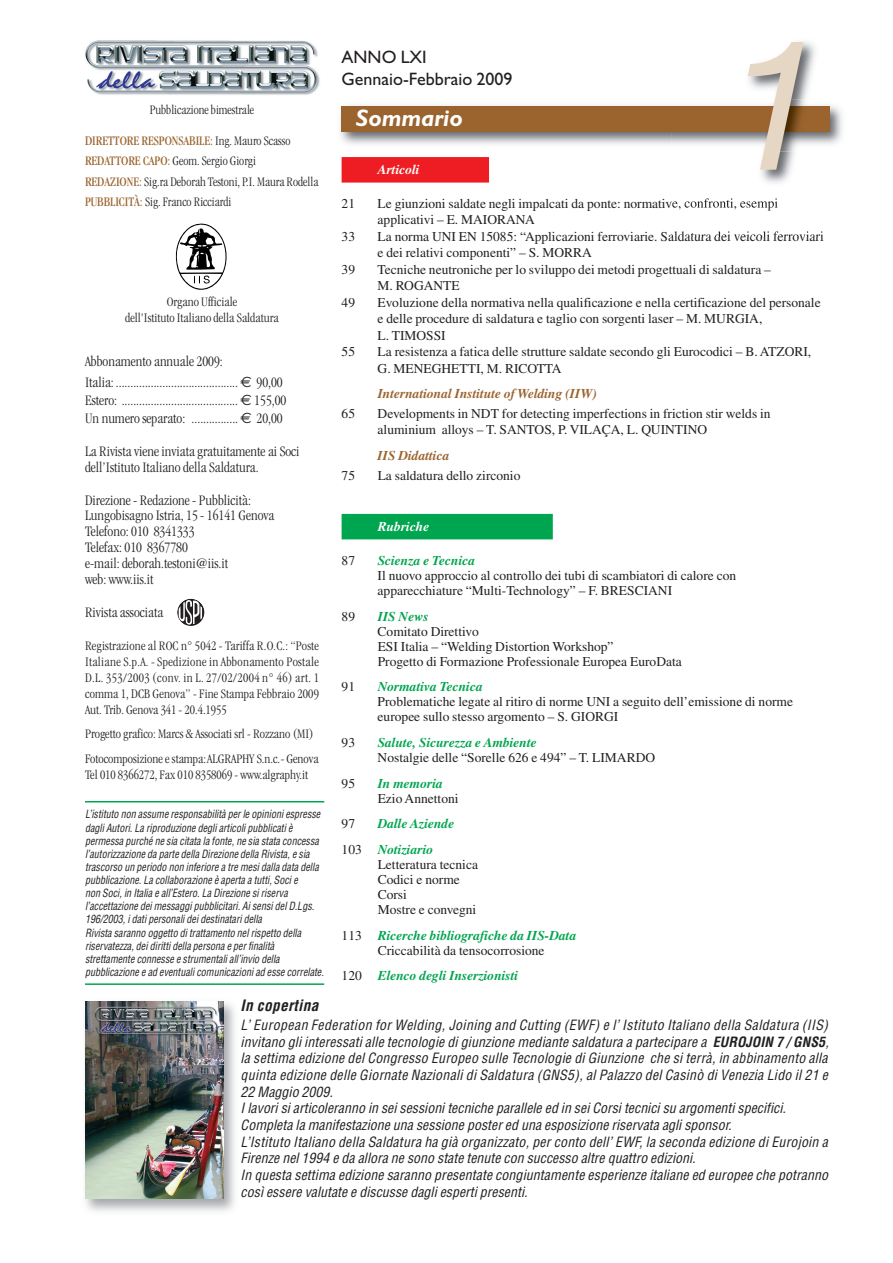
<style>
.page{position:relative;width:893px;height:1263px;background:#fff}
.page>*{position:absolute;margin:0;border:0;box-sizing:border-box;transform-origin:0 0}
.t1{font:italic 180px "Helvetica Neue";color:#e6d6c4}
.t2{font:italic 700 24px "Gill Sans";color:#fff}
.t3{font:18px/21.6px "Gill Sans";color:#231f20}
.t4{font:italic 700 condensed 15.3px "Helvetica";color:#231f20}
.t5{font:300 condensed 15px/15.9px "Garamond";color:#231f20}
.t6{font:italic condensed 13.8px/16.6px "Helvetica";color:#231f20}
.t7{font:13.5px/15px "Times";color:#231f20}
.t8{font:300 condensed 13.5px/15.9px "Garamond";color:#231f20;text-align:center}
.t9{font:300 condensed 13.5px/20.2px "Garamond";color:#231f20;scale:.96 1}
.t10{font:italic 700 13.5px/25.7px "Times";color:#00a54f}
.t11{font:italic 700 13.5px "Times";color:#9b642e}
.t12{font:italic 700 13.5px "Times";color:#fff}
.t13{font:italic condensed 11.1px/13px "Helvetica";color:#231f20;scale:.9 1}
.s1{font-weight:400;color:#9b642e}
.s2{font-family:"Euro Sans";font-weight:400;font-stretch:normal}
.s3{font-weight:400;font-style:normal;color:#231f20}
.s4{font-weight:700;font-style:italic;color:#00a54f}
.s5{font-weight:700}
</style>
<div class="page">
<img style="left:85px;top:1001px;width:150px;height:211px">
<img style="left:85px;top:1001px;width:138px;height:197px">
<img style="left:340px;top:105px;width:331px;height:40px">
<div style="left:342px;top:106px;width:487px;height:26px;background:#9b642e"></div>
<img style="left:85px;top:40px;width:235px;height:55px">
<svg style="left:175px;top:223px;width:52px;height:67px"></svg>
<svg style="left:177px;top:599px;width:27px;height:27px"></svg>
<svg style="left:179px;top:600px;width:23px;height:25px"></svg>
<hr style="left:85px;top:801px;width:239px;height:1px;background:#00a54f">
<hr style="left:85px;top:983px;width:239px;height:2px;background:#00a54f">
<div style="left:342px;top:157px;width:147px;height:26px;background:#ee1d23"></div>
<div style="left:342px;top:514px;width:211px;height:25px;background:#00a54f"></div>
<img style="left:671px;top:41px;width:152px;height:196px">
<img style="left:671px;top:99px;width:171px;height:53px">
<img style="left:671px;top:106px;width:158px;height:26px">
<p class="t9" style="left:150px;top:101px;width:110px">Pubblicazione bimestrale</p>
<p class="t9" style="left:85px;top:132px;width:245px"><span class="s1">DIRETTORE RESPONSABILE:</span> Ing. Mauro Scasso <span class="s1">REDATTORE CAPO:</span> Geom. Sergio Giorgi<br><span class="s1">REDAZIONE:</span> Sig.ra Deborah Testoni, P.I. Maura Rodella <span class="s1">PUBBLICITÀ:</span> Sig. Franco Ricciardi</p>
<p class="t8" style="left:125px;top:294px;width:155px">Organo Ufficiale<br>dell'Istituto Italiano della Saldatura</p>
<p class="t5" style="left:85px;top:353px;width:199px;line-height:20.2px">Abbonamento annuale 2009:<br>Italia: .......................................... <span class="s2">€</span> 90,00</p>
<p class="t5" style="left:85px;top:392px;width:203px;line-height:18px">Estero: ........................................ <span class="s2">€</span> 155,00<br>Un numero separato: ................ <span class="s2">€</span> 20,00</p>
<p class="t5" style="left:85px;top:444px;width:216px">La Rivista viene inviata gratuitamente ai Soci dell’Istituto Italiano della Saldatura.</p>
<p class="t5" style="left:85px;top:493px;width:191px">Direzione - Redazione - Pubblicità:<br>Lungobisagno Istria, 15 - 16141 Genova<br>Telefono: 010 8341333<br>Telefax: 010 8367780<br>e-mail: deborah.testoni@iis.it<br>web: www.iis.it</p>
<p class="t5" style="left:85px;top:606px;width:80px">Rivista associata</p>
<p class="t8" style="left:85px;top:639px;width:235px;text-align:justify">Registrazione al ROC n° 5042 - Tariffa R.O.C.: “Poste Italiane S.p.A. - Spedizione in Abbonamento Postale D.L. 353/2003 (conv. in L. 27/02/2004 n° 46) art. 1 comma 1, DCB Genova” - Fine Stampa Febbraio 2009<br>Aut. Trib. Genova 341 - 20.4.1955</p>
<p class="t8" style="left:85px;top:723px;width:235px;line-height:24.5px;text-align:left">Progetto grafico: Marcs &amp; Associati srl - Rozzano (MI)<br>Fotocomposizione e stampa:ALGRAPHY S.n.c.- Genova</p>
<p class="t8" style="left:85px;top:767px;width:225px">Tel 010 8366272, Fax 010 8358069 - www.algraphy.it</p>
<p class="t13" style="left:85px;top:809px;width:269px">L’istituto non assume responsabilità perle opinioniespresse dagliAutori.La riproduzione degliarticolipubblicatiè permessa purché ne sia citata la fonte,ne sia stata concessa l’autorizzazione da parte della Direzione della Rivista,e sia trascorso un periodo non inferiore a tre mesidalla data della pubblicazione.La collaborazione è aperta a tutti,Socie<br>non Soci,in Italia e all’Estero.La Direzione siriserva l’accettazione deimessaggipubblicitari.AisensidelD.Lgs.<br>196/2003,idatipersonalideidestinataridella<br>Rivista saranno oggetto ditrattamento nelrispetto della riservatezza,deidirittidella persona e perfinalità strettamente connesse e strumentaliall’invio della pubblicazione e ad eventualicomunicazioniad esse correlate.</p>
<h3 class="t3" style="left:342px;top:48px;width:172px">ANNO LXI<br>Gennaio-Febbraio 2009</h3>
<h2 class="t2" style="left:356px;top:110px;width:109px">Sommario</h2>
<p class="t12" style="left:378px;top:165px;width:43px">Articoli</p>
<h1 class="t1" style="left:725px;top:41px;width:102px">1</h1>
<p class="t7" style="left:342px;top:197px;width:15px">21</p>
<p class="t7" style="left:378px;top:196px;width:402px;line-height:16.5px">Le giunzioni saldate negli impalcati da ponte: normative, confronti, esempi applicativi – E. MAIORANA</p>
<p class="t7" style="left:342px;top:230px;width:15px">33</p>
<p class="t7" style="left:378px;top:229px;width:448px;line-height:16.5px">La norma UNI EN 15085: “Applicazioni ferroviarie. Saldatura dei veicoli ferroviari e dei relativi componenti” – S. MORRA</p>
<p class="t7" style="left:342px;top:263px;width:15px">39</p>
<p class="t7" style="left:378px;top:262px;width:395px;line-height:16.5px">Tecniche neutroniche per lo sviluppo dei metodi progettuali di saldatura –<br>M. ROGANTE</p>
<p class="t7" style="left:342px;top:296px;width:15px">49</p>
<p class="t7" style="left:378px;top:295px;width:445px;line-height:16.5px">Evoluzione della normativa nella qualificazione e nella certificazione del personale e delle procedure di saldatura e taglio con sorgenti laser – M. MURGIA,<br>L. TIMOSSI</p>
<p class="t7" style="left:342px;top:345px;width:15px">55</p>
<p class="t7" style="left:378px;top:345px;width:435px;line-height:16.5px">La resistenza a fatica delle strutture saldate secondo gli Eurocodici – B. ATZORI,<br>G. MENEGHETTI, M. RICOTTA</p>
<p class="t11" style="left:378px;top:389px;width:221px">International Institute of Welding (IIW)</p>
<p class="t7" style="left:342px;top:407px;width:15px">65</p>
<p class="t7" style="left:378px;top:406px;width:395px;line-height:16.5px">Developments in NDT for detecting imperfections in friction stir welds in aluminium alloys – T. SANTOS, P. VILAÇA, L. QUINTINO</p>
<p class="t11" style="left:378px;top:451px;width:73px">IIS Didattica</p>
<p class="t7" style="left:342px;top:469px;width:15px">75</p>
<p class="t7" style="left:378px;top:469px;width:144px">La saldatura dello zirconio</p>
<p class="t12" style="left:378px;top:521px;width:53px">Rubriche</p>
<p class="t7" style="left:342px;top:554px;width:15px">87</p>
<p class="t10" style="left:378px;top:549px;width:99px">Scienza e Tecnica</p>
<p class="t7" style="left:378px;top:569px;width:360px">Il nuovo approccio al controllo dei tubi di scambiatori di calore con apparecchiature “Multi-Technology” – F. BRESCIANI</p>
<p class="t7" style="left:342px;top:610px;width:15px">89</p>
<p class="t10" style="left:378px;top:604px;width:52px">IIS News</p>
<p class="t7" style="left:378px;top:625px;width:306px">Comitato Direttivo<br>ESI Italia – “Welding Distortion Workshop”<br>Progetto di Formazione Professionale Europea EuroData</p>
<p class="t7" style="left:342px;top:680px;width:15px">91</p>
<p class="t10" style="left:378px;top:675px;width:107px">Normativa Tecnica</p>
<p class="t7" style="left:378px;top:695px;width:417px">Problematiche legate al ritiro di norme UNI a seguito dell’emissione di norme europee sullo stesso argomento – S. GIORGI</p>
<p class="t7" style="left:342px;top:736px;width:15px">93</p>
<p class="t10" style="left:378px;top:731px;width:161px">Salute, Sicurezza e Ambiente</p>
<p class="t7" style="left:378px;top:751px;width:279px">Nostalgie delle “Sorelle 626 e 494” – T. LIMARDO</p>
<p class="t7" style="left:342px;top:777px;width:15px">95</p>
<p class="t10" style="left:378px;top:771px;width:67px">In memoria</p>
<p class="t7" style="left:378px;top:792px;width:82px">Ezio Annettoni</p>
<p class="t7" style="left:342px;top:817px;width:15px">97</p>
<p class="t10" style="left:342px;top:812px;width:114px;text-indent:36px">Dalle Aziende<br><span class="s3">103</span> Notiziario</p>
<p class="t7" style="left:378px;top:858px;width:102px">Letteratura tecnica<br>Codici e norme<br>Corsi<br>Mostre e convegni</p>
<p class="t7" style="left:342px;top:929px;width:236px;text-align:center">113 <span class="s4">Ricerche bibliografiche da IIS-Data<br></span>Criccabilità da tensocorrosione</p>
<p class="t10" style="left:342px;top:964px;width:178px"><span class="s3">120</span> Elenco degli Inserzionisti</p>
<p class="t4" style="left:241px;top:999px;width:82px">In copertina</p>
<p class="t6" style="left:241px;top:1018px;width:592px">L’European Federation for Welding,Joining and Cutting (EWF) e l’Istituto Italiano della Saldatura (IIS) invitano gliinteressatialle tecnologie digiunzione mediante saldatura a partecipare a <span class="s5">EUROJOIN 7 / GNS5</span>, la settima edizione delCongresso Europeo sulle Tecnologie diGiunzione che siterrà,in abbinamento alla quinta edizione delle Giornate NazionalidiSaldatura (GNS5),alPalazzo delCasinò diVenezia Lido il21 e 22 Maggio 2009.<br>Ilavorisiarticoleranno in seisessionitecniche parallele ed in seiCorsitecnicisu argomentispecifici.<br>Completa la manifestazione una sessione postered una esposizione riservata aglisponsor.<br>L’Istituto Italiano della Saldatura ha già organizzato,per conto dell’EWF,la seconda edizione diEurojoin a Firenze nel1994 e da allora ne sono state tenute con successo altre quattro edizioni.<br>In questa settima edizione saranno presentate congiuntamente esperienze italiane ed europee che potranno cosìessere valutate e discusse dagliespertipresenti.</p>
</div>
